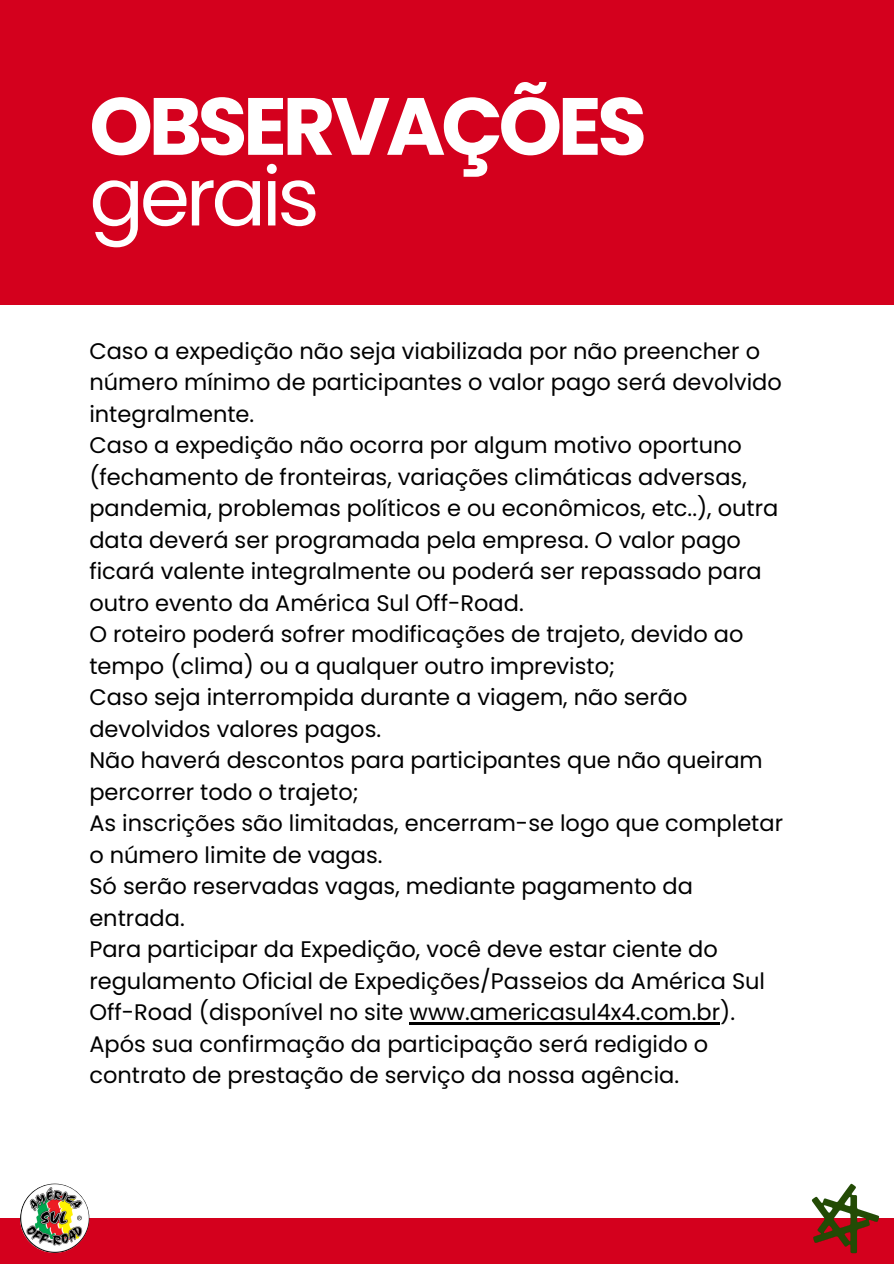
<style>
.page{position:relative;width:894px;height:1264px;background:#fff}
.page>*{position:absolute;margin:0;border:0;box-sizing:border-box;transform-origin:0 0}
.t1{font:700 81px "Poppins";letter-spacing:-.055em;color:#fff}
.t2{font:81px "Poppins";letter-spacing:-.055em;color:#fff}
.t3{font:22.5px/31.5px "Poppins";color:#000}
</style>
<div class="page">
<div style="left:0;top:0;width:893px;height:304px;background:#d4001d"></div>
<div style="left:0;top:1218px;width:893px;height:45px;background:#d4001d"></div>
<img style="left:811px;top:1183px;width:69px;height:71px">
<img style="left:20px;top:1183px;width:69px;height:69px;border-radius:50%">
<hr style="left:409px;top:1022px;width:311px;height:2px;background:#000">
<p class="t1" style="left:89px;top:70px;width:559px">OBSERVAÇÕES</p>
<p class="t2" style="left:89px;top:140px;width:232px">gerais</p>
<p class="t3" style="left:89px;top:335px;width:693px">Caso a expedição não seja viabilizada por não preencher o número mínimo de participantes o valor pago será devolvido integralmente.</p>
<p class="t3" style="left:89px;top:429px;width:690px">Caso a expedição não ocorra por algum motivo oportuno (fechamento de fronteiras, variações climáticas adversas, pandemia, problemas políticos e ou econômicos, etc..), outra data deverá ser programada pela empresa. O valor pago ficará valente integralmente ou poderá ser repassado para outro evento da América Sul Off-Road.</p>
<p class="t3" style="left:89px;top:618px;width:655px">O roteiro poderá sofrer modificações de trajeto, devido ao tempo (clima) ou a qualquer outro imprevisto;</p>
<p class="t3" style="left:89px;top:681px;width:599px">Caso seja interrompida durante a viagem, não serão devolvidos valores pagos.</p>
<p class="t3" style="left:89px;top:744px;width:674px">Não haverá descontos para participantes que não queiram percorrer todo o trajeto;</p>
<p class="t3" style="left:89px;top:807px;width:695px">As inscrições são limitadas, encerram-se logo que completar o número limite de vagas.</p>
<p class="t3" style="left:89px;top:870px;width:605px">Só serão reservadas vagas, mediante pagamento da entrada.</p>
<p class="t3" style="left:89px;top:933px;width:677px">Para participar da Expedição, você deve estar ciente do regulamento Oficial de Expedições/Passeios da América Sul<br>Off-Road (disponível no site www.americasul4x4.com.br).</p>
<p class="t3" style="left:89px;top:1028px;width:620px">Após sua confirmação da participação será redigido o contrato de prestação de serviço da nossa agência.</p>
</div>
